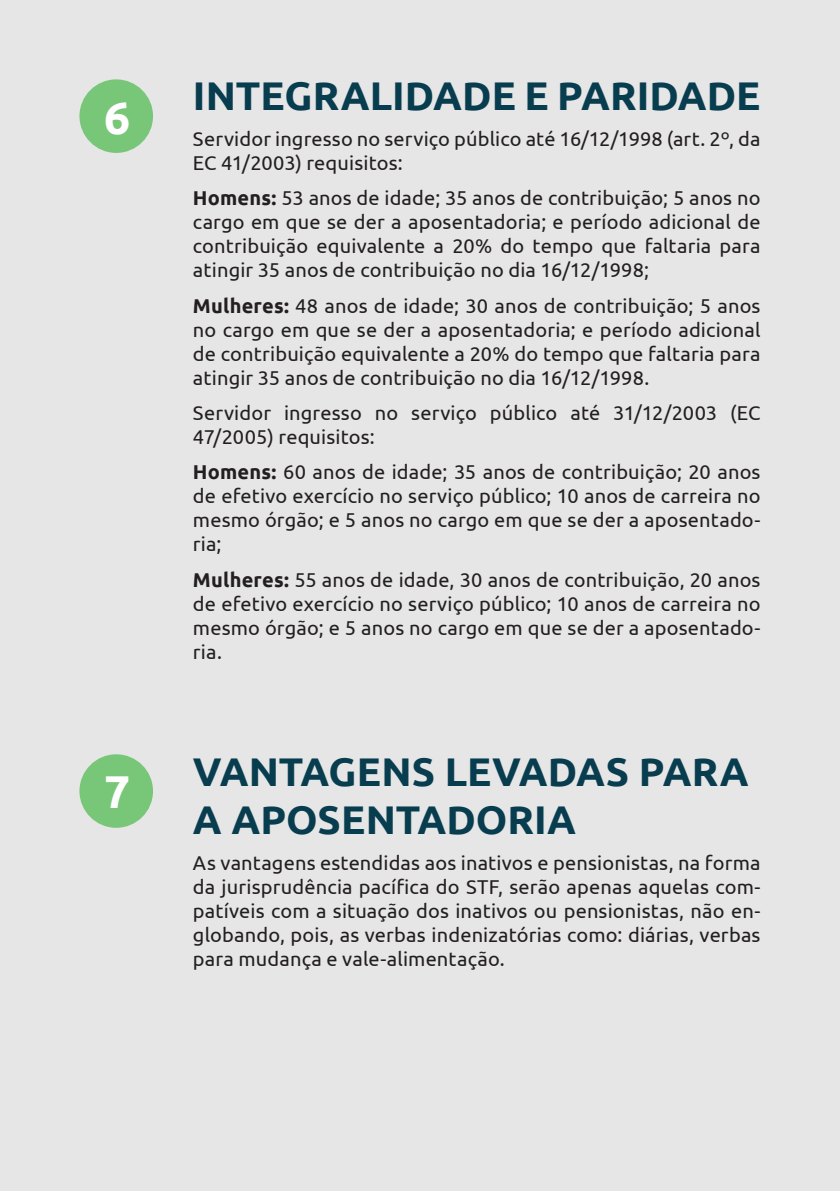
<style>
.page{position:relative;width:840px;height:1191px;background:#fff}
.page>*{position:absolute;margin:0;border:0;box-sizing:border-box;transform-origin:0 0}
.t1{font:700 46px "Ubuntu";color:#fff}
.estiloTitulo{font:700 40px/48px "Ubuntu";color:#083d4f}
.txtParagrao{font:700 40px "Ubuntu";color:#083d4f}
.txtParagrao-2{font:20px/24px "Ubuntu";letter-spacing:.005em;color:#231f20;text-align:justify}
.s1{font-weight:700}
</style>
<div class="page">
<div style="left:0;top:0;width:839px;height:1191px;background:#e6e6e6"></div>
<hr style="left:839px;top:0;width:1px;height:1191px;background:#e6e6e6">
<div style="left:79px;top:79px;width:74px;height:74px;background:#78c778;border-radius:50%"></div>
<div style="left:79px;top:754px;width:74px;height:74px;background:#78c778;border-radius:50%"></div>
<p class="t1" style="left:104px;top:89px;width:28px">6</p>
<p class="t1" style="left:104px;top:764px;width:28px">7</p>
<p class="txtParagrao" style="left:193px;top:72px;width:568px">INTEGRALIDADE E PARIDADE</p>
<p class="txtParagrao-2" style="left:193px;top:126px;width:568px">Servidor ingresso no serviço público até 16/12/1998 (art. 2º, da<br>EC 41/2003) requisitos:</p>
<p class="txtParagrao-2" style="left:193px;top:185px;width:568px"><span class="s1">Homens:</span> 53 anos de idade; 35 anos de contribuição; 5 anos no cargo em que se der a aposentadoria; e período adicional de contribuição equivalente a 20% do tempo que faltaria para atingir 35 anos de contribuição no dia 16/12/1998;</p>
<p class="txtParagrao-2" style="left:193px;top:293px;width:568px"><span class="s1">Mulheres:</span> 48 anos de idade; 30 anos de contribuição; 5 anos no cargo em que se der a aposentadoria; e período adicional de contribuição equivalente a 20% do tempo que faltaria para atingir 35 anos de contribuição no dia 16/12/1998.</p>
<p class="txtParagrao-2" style="left:193px;top:400px;width:568px">Servidor ingresso no serviço público até 31/12/2003 (EC<br>47/2005) requisitos:</p>
<p class="txtParagrao-2" style="left:193px;top:459px;width:568px"><span class="s1">Homens:</span> 60 anos de idade; 35 anos de contribuição; 20 anos de efetivo exercício no serviço público; 10 anos de carreira no mesmo órgão; e 5 anos no cargo em que se der a aposentado&shy;ria;</p>
<p class="txtParagrao-2" style="left:193px;top:567px;width:568px"><span class="s1">Mulheres:</span> 55 anos de idade, 30 anos de contribuição, 20 anos de efetivo exercício no serviço público; 10 anos de carreira no mesmo órgão; e 5 anos no cargo em que se der a aposentado&shy;ria.</p>
<p class="estiloTitulo" style="left:193px;top:747px;width:556px">VANTAGENS LEVADAS PARA<br>A APOSENTADORIA</p>
<p class="txtParagrao-2" style="left:193px;top:850px;width:568px">As vantagens estendidas aos inativos e pensionistas, na forma da jurisprudência pacífica do STF, serão apenas aquelas com&shy;patíveis com a situação dos inativos ou pensionistas, não en&shy;globando, pois, as verbas indenizatórias como: diárias, verbas para mudança e vale-alimentação.</p>
</div>
